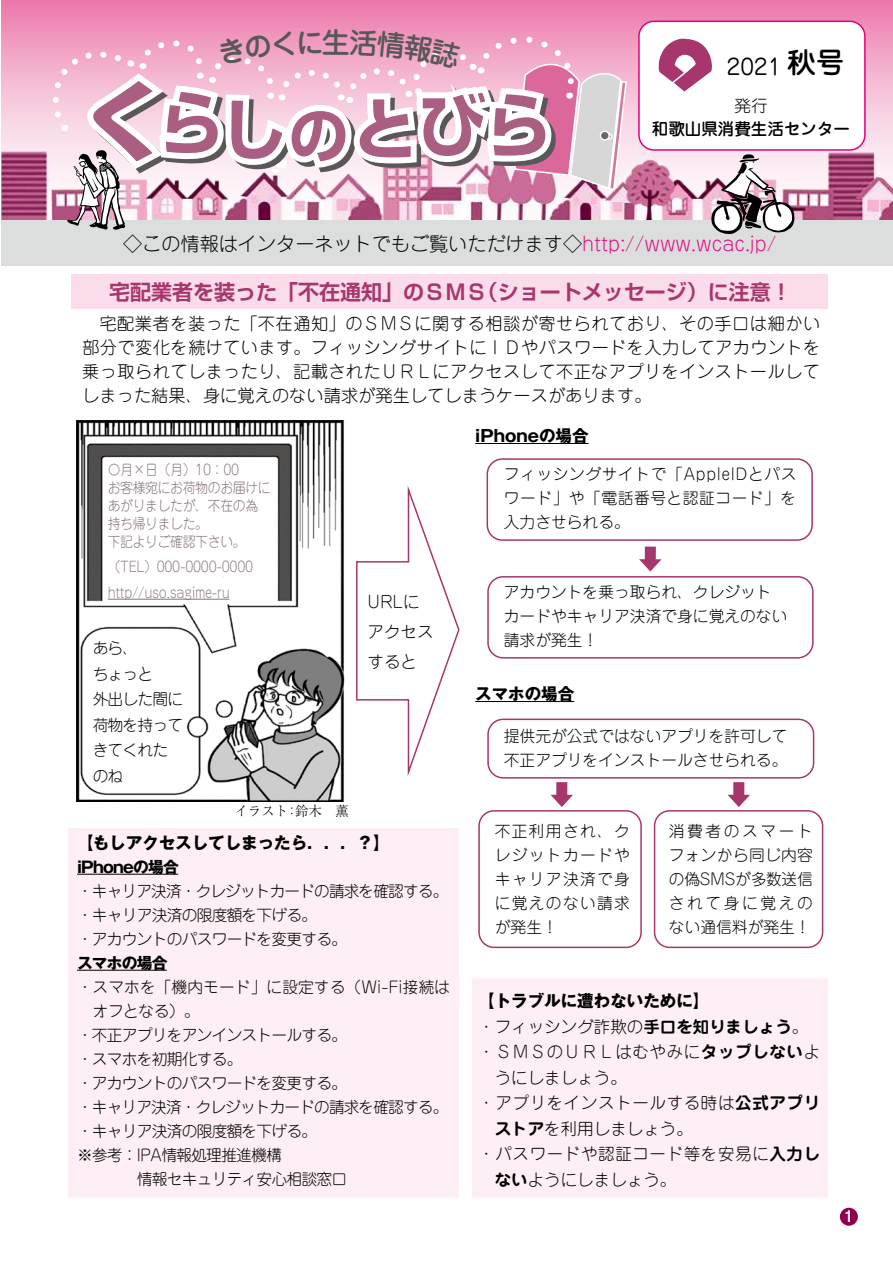
<style>
.page{position:relative;width:893px;height:1263px;background:#fff}
.page>*{position:absolute;margin:0;border:0;box-sizing:border-box;transform-origin:0 0}
.t1{font:500 28.65px "Jun 34 Pro";color:#000}
.t2{font:500 28.65px "Jun 34 Pro";color:#595757}
.t3{font:21.75px "Jun 201 Pro";color:#000}
.t4{font:700 21px "Shin Go Pro De";color:#a7366d}
.t5{font:300 19.05px "Jun 101 Pro";color:#000}
.t6{font:300 17.25px/24px "Jun 101 Pro";color:#000;text-align:justify}
.t7{font:300 16.5px "Jun 101 Pro";letter-spacing:.04em;color:#000}
.t8{font:300 16.5px/30px "Jun 101 Pro";color:#000}
.t9{font:700 16.5px "Gothic MB101 Pro";color:#000}
.t10{font:500 16.5px "Jun 34 Pro";color:#000}
.t11{font:300 15.75px/24px "Jun 101 Pro";color:#000;text-align:justify}
.t12{font:300 15.75px/25.5px "Jun 101 Pro";letter-spacing:-.05em;color:#000}
.t13{font:700 15.75px "Gothic MB101 Pro";letter-spacing:-.05em;color:#000}
.t14{font:500 15px "Gothic MB101 Pro";color:#fff}
.t15{font:300 14.25px/18px "Jun 101 Pro";letter-spacing:-.025em;color:#87757d;scale:.9 1}
.t16{font:300 13.5px "Ryumin Pro";color:#000}
.s1{color:#e4007f}
.s2{font-family:"Jun 501 Pro";font-weight:700}
</style>
<div class="page">
<img style="left:76px;top:420px;width:269px;height:381px">
<svg style="left:356px;top:486px;width:104px;height:290px"></svg>
<svg style="left:550px;top:782px;width:23px;height:25px"></svg>
<svg style="left:727px;top:782px;width:23px;height:25px"></svg>
<svg style="left:639px;top:547px;width:22px;height:25px"></svg>
<div style="left:487px;top:458px;width:326px;height:83px;border:2px solid #a7366d;border-radius:15px"></div>
<div style="left:487px;top:576px;width:327px;height:82px;border:2px solid #a7366d;border-radius:15px"></div>
<div style="left:487px;top:718px;width:327px;height:60px;border:2px solid #a7366d;border-radius:15px"></div>
<div style="left:478px;top:810px;width:164px;height:138px;border:2px solid #a7366d;border-radius:15px"></div>
<div style="left:654px;top:810px;width:169px;height:138px;border:2px solid #a7366d;border-radius:15px"></div>
<div style="left:69px;top:828px;width:390px;height:369px;background:#fdeff5"></div>
<div style="left:472px;top:978px;width:356px;height:219px;background:#fdeff5"></div>
<div style="left:71px;top:275px;width:756px;height:34px;background:#fadcea"></div>
<div style="left:840px;top:1208px;width:18px;height:18px;background:#910050;border-radius:50%"></div>
<svg style="left:1px;top:0;width:892px;height:266px;background:#ee90b9"></svg>
<img style="left:1px;top:122px;width:892px;height:98px">
<div style="left:639px;top:21px;width:226px;height:129px;background:#fff;border-radius:15px"></div>
<div style="left:638px;top:21px;width:228px;height:130px;border:2px solid #e4007f;border-radius:15px"></div>
<svg style="left:658px;top:38px;width:54px;height:54px"></svg>
<div style="left:1px;top:220px;width:892px;height:45px;background:#dcdddd"></div>
<svg style="left:711px;top:154px;width:84px;height:80px"></svg>
<hr style="left:108px;top:599px;width:121px;height:1px;background:#87757d">
<hr style="left:475px;top:443px;width:114px;height:1px;background:#000">
<hr style="left:475px;top:701px;width:99px;height:1px;background:#000">
<hr style="left:77px;top:874px;width:101px;height:1px;background:#000">
<hr style="left:77px;top:970px;width:90px;height:1px;background:#000">
<svg style="left:47px;top:29px;width:581px;height:201px"></svg>
<h1 class="t2" style="left:321px;top:19px;width:30px">生</h1>
<h1 class="t1" style="left:787px;top:40px;width:59px">秋号</h1>
<h2 class="t3" style="left:727px;top:49px;width:56px">2021</h2>
<p class="t7" style="left:734px;top:92px;width:35px">発行</p>
<p class="t10" style="left:652px;top:116px;width:200px">和歌山県消費生活センター</p>
<p class="t5" style="left:123px;top:229px;width:655px">◇この情報はインターネットでもご覧いただけます◇<span class="s1">http://www.wcac j p. /</span></p>
<h3 class="t4" style="left:477px;top:275px;width:317px">（ショートメッセージ）に注意!</h3>
<h3 class="t4" style="left:109px;top:275px;width:379px">宅配業者を装った「不在通知」のＳＭＳ</h3>
<p class="t6" style="left:82px;top:310px;width:740px">　宅配業者を装った「不在通知」のＳＭＳに関する相談が寄せられており、その手口は細かい部分で変化を続けています。フィッシングサイトにＩＤやパスワードを入力してアカウントを乗っ取られてしまったり、記載されたＵＲＬにアクセスして不正なアプリをインストールしてしまった結果、身に覚えのない請求が発生してしまうケースがあります。</p>
<p class="t15" style="left:108px;top:459px;width:182px">〇月×日（月(10：00<br>お客様宛にお荷物のお届けにあがりましたが、不在の為持ち帰りました。<br>下記よりご確認下さい。</p>
<p class="t15" style="left:108px;top:552px;width:163px;line-height:25.5px">（TEL(000-0000-0000 http//uso.sagime-ru</p>
<p class="t12" style="left:93px;top:634px;width:92px">あら、<br>ちょっと<br>外出した間に荷物を持ってきてくれたのね</p>
<p class="t16" style="left:295px;top:800px;width:55px">鈴木　薫</p>
<p class="t16" style="left:234px;top:800px;width:55px">イラスト</p>
<p class="t16" style="left:285px;top:800px;width:15px">：</p>
<p class="t8" style="left:368px;top:584px;width:68px">URLにアクセスすると</p>
<p class="t9" style="left:77px;top:829px;width:314px">【もしアクセスしてしまったら．．．?【</p>
<p class="t13" style="left:77px;top:853px;width:103px">iPhoneの場合</p>
<p class="t12" style="left:77px;top:877px;width:373px;line-height:24px">・キャリア決済・クレジットカードの請求を確認する。・キャリア決済の限度額を下げる。<br>・アカウントのパスワードを変更する。</p>
<p class="t13" style="left:77px;top:949px;width:92px">スマホの場合</p>
<p class="t11" style="left:77px;top:973px;width:374px">・スマホを「機内モード」に設定する（Wi-Fi接続は</p>
<p class="t11" style="left:93px;top:997px;width:109px">オフとなる(。</p>
<p class="t12" style="left:77px;top:1020px;width:272px">・不正アプリをアンインストールする。</p>
<p class="t12" style="left:77px;top:1044px;width:167px">・スマホを初期化する。</p>
<p class="t12" style="left:77px;top:1068px;width:272px">・アカウントのパスワードを変更する。</p>
<p class="t12" style="left:77px;top:1092px;width:373px">・キャリア決済・クレジットカードの請求を確認する。</p>
<p class="t12" style="left:77px;top:1116px;width:242px">・キャリア決済の限度額を下げる。</p>
<p class="t12" style="left:77px;top:1140px;width:206px">※参考：IPA情報処理推進機構</p>
<p class="t12" style="left:77px;top:1164px;width:272px">　　　　情報セキュリティ安心相談窓口</p>
<p class="t9" style="left:475px;top:422px;width:115px">iPhoneの場合</p>
<p class="t11" style="left:504px;top:460px;width:294px">フィッシングサイトで「AppleIDとパスワード」や「電話番号と認証コード」を入力させられる。</p>
<p class="t11" style="left:504px;top:579px;width:285px;text-align:left">アカウントを乗っ取られ、クレジットカードやキャリア決済で身に覚えのない請求が発生!</p>
<p class="t9" style="left:475px;top:680px;width:100px">スマホの場合</p>
<p class="t11" style="left:504px;top:723px;width:285px">提供元が公式ではないアプリを許可して不正アプリをインストールさせられる。</p>
<p class="t11" style="left:495px;top:817px;width:136px">不正利用され、クレジットカードやキャリア決済で身に覚えのない請求が発生!</p>
<p class="t11" style="left:669px;top:817px;width:145px">消費者のスマートフォンから同じ内容の偽SMSが多数送信されて身に覚えのない通信料が発生!</p>
<p class="t9" style="left:478px;top:987px;width:232px">【トラブルに遭わないために【</p>
<p class="t8" style="left:478px;top:1009px;width:331px">・フィッシング詐欺の<span class="s2">手口を知りましょう</span>。</p>
<p class="t7" style="left:478px;top:1039px;width:343px">・ＳＭＳのＵＲＬはむやみに<span class="s2">タップしない</span>よ</p>
<p class="t8" style="left:495px;top:1060px;width:133px">うにしましょう。</p>
<p class="t7" style="left:478px;top:1090px;width:343px">・アプリをインストールする時は<span class="s2">公式アプリ</span></p>
<p class="t8" style="left:495px;top:1111px;width:199px"><span class="s2">ストア</span>を利用しましょう。</p>
<p class="t7" style="left:478px;top:1141px;width:343px">・パスワードや認証コード等を安易に<span class="s2">入力し</span></p>
<p class="t8" style="left:495px;top:1162px;width:183px"><span class="s2">ない</span>ようにしましょう。</p>
<p class="t14" style="left:843px;top:1204px;width:13px">1</p>
</div>
